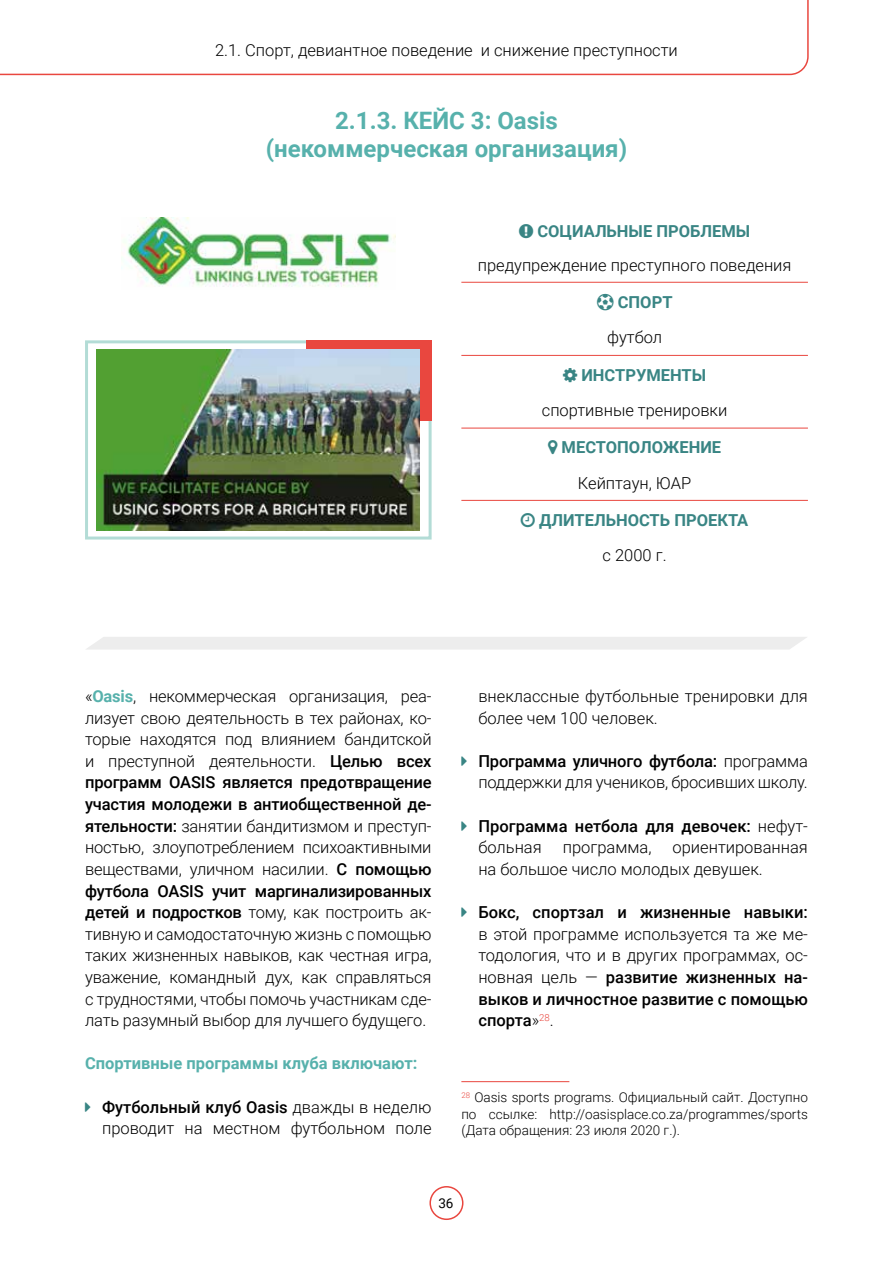
<style>
.page{position:relative;width:893px;height:1263px;background:#fff}
.page>*{position:absolute;margin:0;border:0;box-sizing:border-box;transform-origin:0 0}
.t1{font:700 24px/28.8px "Roboto";color:#57b1ac;text-align:center}
.t2{font:300 16.5px/21.6px "Roboto";color:#000}
.t3{font:500 16.5px/21.6px "Roboto";color:#000}
.t4{font:700 16.5px "Roboto";color:#398584}
.t5{font:700 16.5px "Roboto";color:#57b1ac}
.t6{font:300 13.5px/16.5px "Roboto";color:#000;text-align:justify}
.t7{font:13.5px "Roboto";color:#000}
.s1{font-weight:700;color:#57b1ac}
.s2{font-weight:500}
.s3{font-weight:300}
</style>
<div class="page">
<div style="left:429px;top:1186px;width:34px;height:34px;border:2px solid #e9473f;border-radius:50%"></div>
<svg style="left:0;top:0;width:809px;height:76px"></svg>
<hr style="left:461px;top:1081px;width:108px;height:1px;background:#e9473f">
<hr style="left:461px;top:282px;width:347px;height:1px;background:#e9473f">
<hr style="left:461px;top:355px;width:347px;height:1px;background:#e9473f">
<hr style="left:461px;top:428px;width:347px;height:1px;background:#e9473f">
<hr style="left:461px;top:500px;width:347px;height:1px;background:#e9473f">
<div style="left:87px;top:637px;width:720px;height:12px;background:#ededed"></div>
<div style="left:85px;top:340px;width:347px;height:199px;border:3px solid #b3dcd6"></div>
<div style="left:306px;top:340px;width:126px;height:81px;background:#e9473f"></div>
<img style="left:97px;top:350px;width:323px;height:180px">
<img style="left:121px;top:218px;width:274px;height:69px">
<p class="t2" style="left:215px;top:39px;width:464px">2.1. Спорт, девиантное поведение и снижение преступности</p>
<h1 class="t1" style="left:266px;top:105px;width:363px">2.1.3. КЕЙС 3: Oasis (некоммерческая организация)</h1>
<p class="t4" style="left:537px;top:219px;width:214px">СОЦИАЛЬНЫЕ ПРОБЛЕМЫ</p>
<p class="t2" style="left:478px;top:254px;width:315px">предупреждение преступного поведения</p>
<p class="t4" style="left:618px;top:290px;width:56px">СПОРТ</p>
<p class="t2" style="left:607px;top:326px;width:57px">футбол</p>
<p class="t4" style="left:581px;top:363px;width:126px">ИНСТРУМЕНТЫ</p>
<p class="t2" style="left:542px;top:399px;width:187px">спортивные тренировки</p>
<p class="t4" style="left:562px;top:436px;width:161px">МЕСТОПОЛОЖЕНИЕ</p>
<p class="t2" style="left:578px;top:471px;width:115px">Кейптаун, ЮАР</p>
<p class="t4" style="left:539px;top:508px;width:211px">ДЛИТЕЛЬНОСТЬ ПРОЕКТА</p>
<p class="t2" style="left:603px;top:544px;width:65px">с 2000 г.</p>
<p class="t2" style="left:85px;top:685px;width:348px;text-align:justify">«<span class="s1">Oasis</span>, некоммерческая организация, реа&shy;лизует свою деятельность в тех районах, ко&shy;торые находятся под влиянием бандитской и преступной деятельности. <span class="s2">Целью всех программ OASIS является предотвращение участия молодежи в антиобщественной де&shy;ятельности:</span> занятии бандитизмом и преступ&shy;ностью, злоупотреблением психоактивными веществами, уличном насилии. <span class="s2">С помощью футбола OASIS учит маргинализированных детей и подростков</span> тому, как построить ак&shy;тивную и самодостаточную жизнь с помощью таких жизненных навыков, как честная игра, уважение, командный дух, как справляться с трудностями, чтобы помочь участникам сде&shy;лать разумный выбор для лучшего будущего.</p>
<p class="t5" style="left:85px;top:1052px;width:334px">Спортивные программы клуба включают:</p>
<p class="t2" style="left:102px;top:1095px;width:331px"><span class="s2">Футбольный клуб Oasis</span> дважды в неделю проводит на местном футбольном поле</p>
<p class="t2" style="left:478px;top:685px;width:331px">внеклассные футбольные тренировки для более чем 100 человек.</p>
<p class="t2" style="left:478px;top:750px;width:331px"><span class="s2">Программа уличного футбола:</span> программа поддержки для учеников, бросивших школу.</p>
<p class="t3" style="left:478px;top:814px;width:331px">Программа нетбола для девочек: <span class="s3">нефут&shy;больная</span></p>
<p class="t2" style="left:478px;top:836px;width:331px;text-indent:194px">ориентированная на большое число молодых девушек.</p>
<p class="t3" style="left:478px;top:901px;width:331px">Бокс, спортзал и жизненные навыки:</p>
<p class="t2" style="left:478px;top:922px;width:331px;text-align:justify">в этой программе используется та же ме&shy;тодология, что и в других программах, ос&shy;новная цель — <span class="s2">развитие жизненных на&shy;выков и личностное развитие с помощью спорта</span>»<sup>28</sup>.</p>
<p class="t2" style="left:563px;top:836px;width:90px">программа,</p>
<p class="t6" style="left:461px;top:1089px;width:348px"><sup>28</sup> Oasis sports programs. Официальный сайт. Доступно по ссылке: http://oasisplace.co.za/programmes/sports (Дата обращения: 23 июля 2020 г.).</p>
<p class="t7" style="left:438px;top:1194px;width:17px">36</p>
</div>
